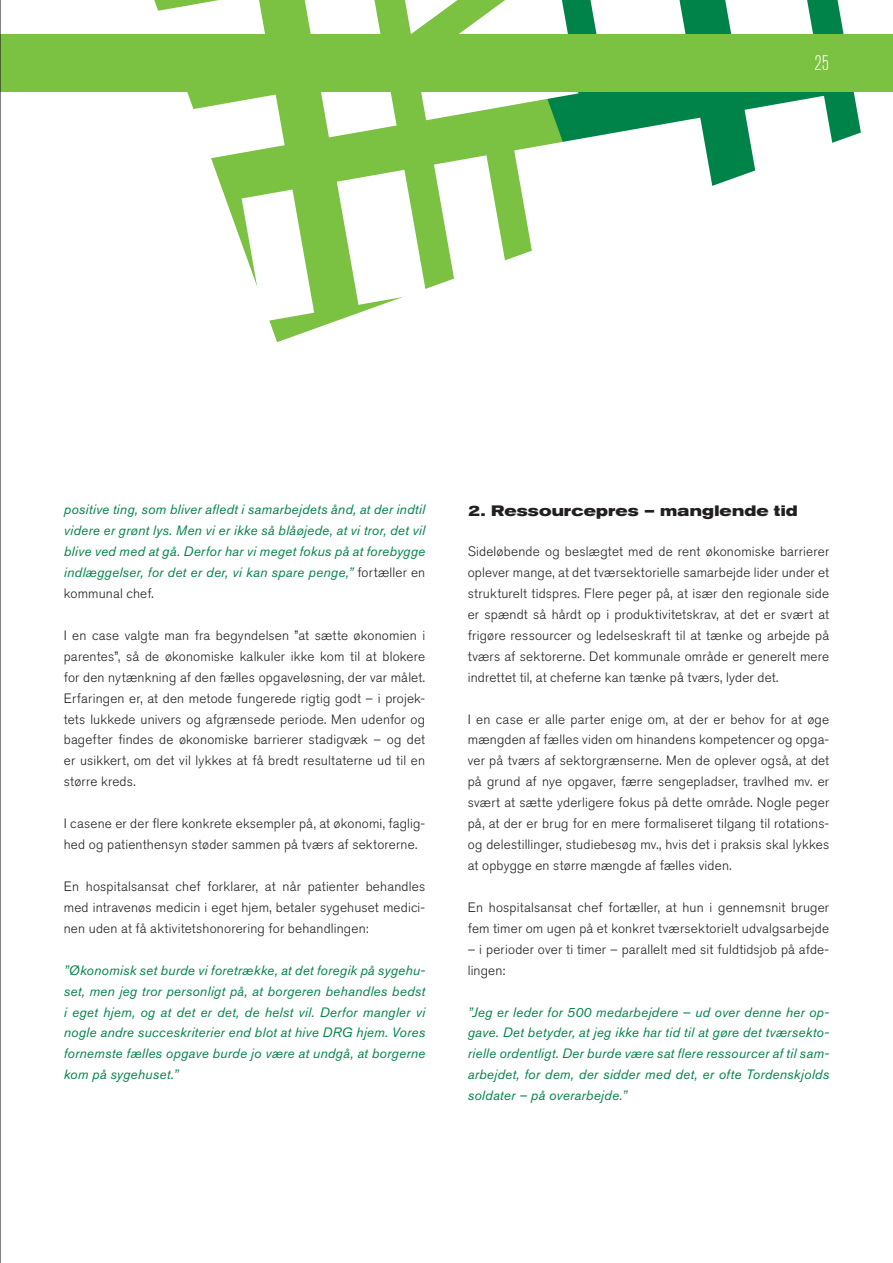
<style>
.page{position:relative;width:893px;height:1263px;background:#fff}
.page>*{position:absolute;margin:0;border:0;box-sizing:border-box;transform-origin:0 0}
.t1{font:300 condensed 21px "Akzidenz Grotesk BE";color:#fff}
.t2{font:700 expanded 15px "Akzidenz Grotesk BE";letter-spacing:.015em;color:#231f20}
.t3{font:300 13.5px/21px "Akzidenz Grotesk BE";letter-spacing:.015em;color:#231f20;text-align:justify}
.t4{font:italic 13.5px/20.9px "Akzidenz Grotesk BE";letter-spacing:.015em;color:#008348;text-align:justify}
.s1{font-weight:300;font-style:normal;color:#231f20}
</style>
<div class="page">
<svg style="left:1px;top:0;width:892px;height:342px"></svg>
<div style="left:0;top:34px;width:893px;height:57px;background:#7bc142"></div>
<hr style="left:0;top:0;width:1px;height:1263px;background:#231f20">
<h1 class="t1" style="left:814px;top:52px;width:16px">25</h1>
<p class="t4" style="left:64px;top:499px;width:363px">positive ting, som bliver afledt i samarbejdets ånd, at der indtil videre er grønt lys. Men vi er ikke så blåøjede, at vi tror, det vil blive ved med at gå. Derfor har vi meget fokus på at forebygge indlæggelser, for det er der, vi kan spare penge,” <span class="s1">fortæller en kommunal chef.</span></p>
<p class="t3" style="left:64px;top:625px;width:363px">I en case valgte man fra begyndelsen ”at sætte økonomien i parentes”, så de økonomiske kalkuler ikke kom til at blokere for den nytænkning af den fælles opgaveløsning, der var målet.<br>Erfaringen er, at den metode fungerede rigtig godt – i projek&shy;tets lukkede univers og afgrænsede periode. Men udenfor og bagefter findes de økonomiske barrierer stadigvæk – og det er usikkert, om det vil lykkes at få bredt resultaterne ud til en større kreds.</p>
<p class="t3" style="left:64px;top:813px;width:363px">I casene er der flere konkrete eksempler på, at økonomi, faglig&shy;hed og patienthensyn støder sammen på tværs af sektorerne.</p>
<p class="t3" style="left:64px;top:876px;width:363px">En hospitalsansat chef forklarer, at når patienter behandles med intravenøs medicin i eget hjem, betaler sygehuset medici&shy;nen uden at få aktivitetshonorering for behandlingen:</p>
<p class="t4" style="left:64px;top:959px;width:363px">”Økonomisk set burde vi foretrække, at det foregik på sygehu&shy;set, men jeg tror personligt på, at borgeren behandles bedst i eget hjem, og at det er det, de helst vil. Derfor mangler vi nogle andre succeskriterier end blot at hive DRG hjem. Vores fornemste fælles opgave burde jo være at undgå, at borgerne kom på sygehuset.”</p>
<p class="t2" style="left:468px;top:502px;width:331px">2. Ressourcepres – manglende tid</p>
<p class="t3" style="left:468px;top:541px;width:363px">Sideløbende og beslægtet med de rent økonomiske barrierer oplever mange, at det tværsektorielle samarbejde lider under et strukturelt tidspres. Flere peger på, at især den regionale side er spændt så hårdt op i produktivitetskrav, at det er svært at frigøre ressourcer og ledelseskraft til at tænke og arbejde på tværs af sektorerne. Det kommunale område er generelt mere indrettet til, at cheferne kan tænke på tværs, lyder det.</p>
<p class="t3" style="left:468px;top:709px;width:363px">I en case er alle parter enige om, at der er behov for at øge mængden af fælles viden om hinandens kompetencer og opga&shy;ver på tværs af sektorgrænserne. Men de oplever også, at det på grund af nye opgaver, færre sengepladser, travlhed mv. er svært at sætte yderligere fokus på dette område. Nogle peger på, at der er brug for en mere formaliseret tilgang til rotations&shy;og delestillinger, studiebesøg mv., hvis det i praksis skal lykkes at opbygge en større mængde af fælles viden.</p>
<p class="t3" style="left:468px;top:897px;width:363px">En hospitalsansat chef fortæller, at hun i gennemsnit bruger fem timer om ugen på et konkret tværsektorielt udvalgsarbejde</p>
<p class="t3" style="left:468px;top:939px;width:363px">– i perioder over ti timer – parallelt med sit fuldtidsjob på afde&shy;lingen:</p>
<p class="t4" style="left:468px;top:1001px;width:363px">”Jeg er leder for 500 medarbejdere – ud over denne her op&shy;gave. Det betyder, at jeg ikke har tid til at gøre det tværsekto&shy;rielle ordentligt. Der burde være sat flere ressourcer af til sam&shy;arbejdet, for dem, der sidder med det, er ofte Tordenskjolds soldater – på overarbejde.”</p>
</div>
